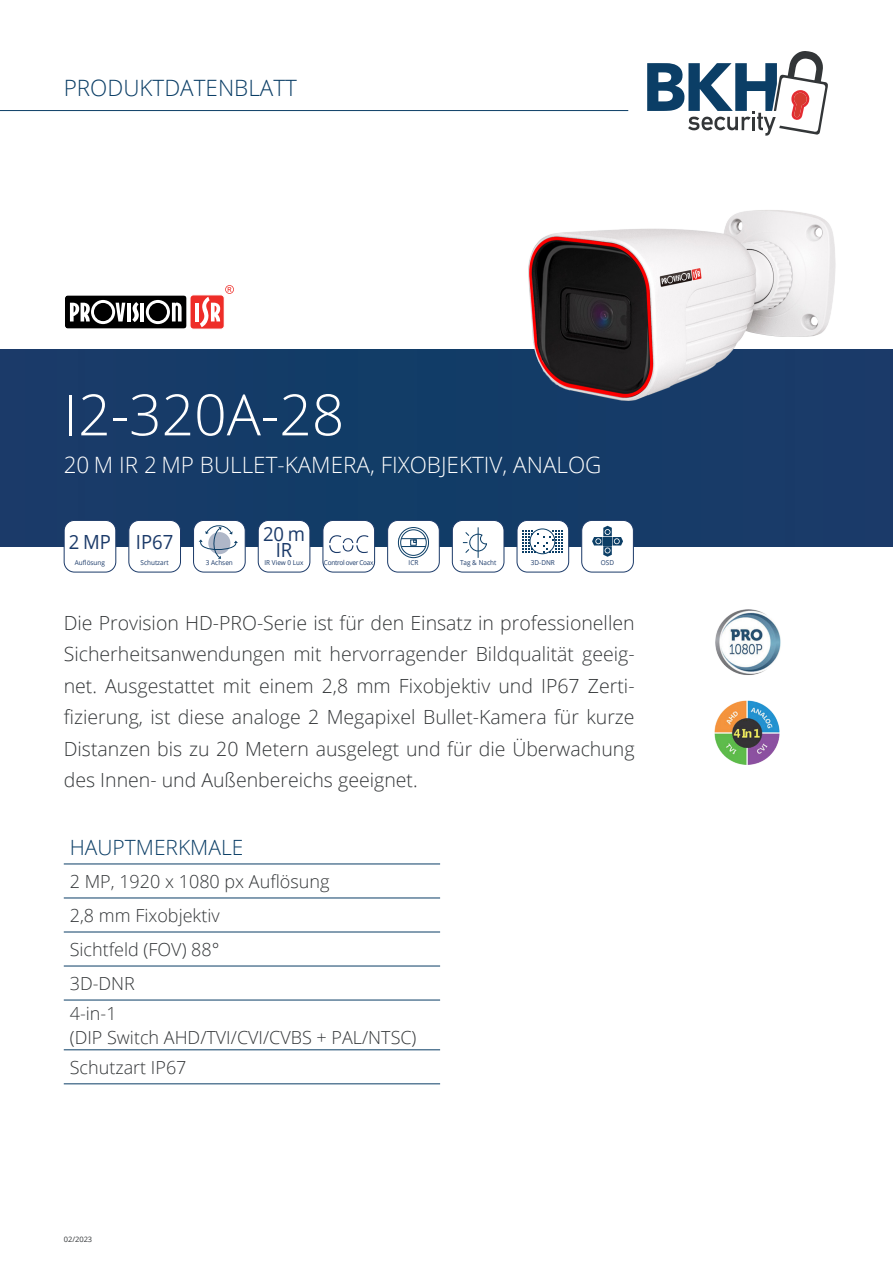
<style>
.page{position:relative;width:893px;height:1263px;background:#fff}
.page>*{position:absolute;margin:0;border:0;box-sizing:border-box;transform-origin:0 0}
.t1{font:300 57px "Open Sans";color:#fff}
.t2{font:300 22.5px "Open Sans";color:#fff}
.t3{font:300 22.5px "Open Sans";color:#0b3e66}
.t4{font:300 21px "Open Sans";color:#0b3e66}
.t5{font:300 19.5px/31.5px "Open Sans";color:#333638;text-align:justify}
.t6{font:19.5px/16.5px "Open Sans";color:#1b3a69;text-align:center;scale:.95 1}
.t7{font:300 18px/34px "Open Sans";color:#333638}
.t8{font:7.5px "Open Sans";color:#333638}
.t9{font:6.75px "Open Sans";color:#1b3a69;scale:.95 1}
.t10{font:6.75px "Open Sans";letter-spacing:-.04em;color:#1b3a69;scale:.95 1}
</style>
<div class="page">
<svg style="left:647px;top:51px;width:181px;height:85px"></svg>
<div style="left:0;top:349px;width:893px;height:197px;background:#163b68"></div>
<hr style="left:0;top:110px;width:628px;height:1px;background:#0b3e66">
<svg style="left:65px;top:285px;width:169px;height:44px"></svg>
<img style="left:715px;top:609px;width:66px;height:66px">
<img style="left:714px;top:700px;width:66px;height:65px">
<div style="left:64px;top:520px;width:52px;height:52px;background:#fff;border-radius:10px"></div>
<div style="left:64px;top:520px;width:52px;height:52px;border:1px solid #1b3a69;border-radius:10px"></div>
<div style="left:129px;top:520px;width:51px;height:52px;background:#fff;border-radius:10px"></div>
<div style="left:128px;top:520px;width:53px;height:52px;border:1px solid #1b3a69;border-radius:10px"></div>
<div style="left:258px;top:520px;width:52px;height:52px;background:#fff;border-radius:10px"></div>
<div style="left:258px;top:520px;width:52px;height:52px;border:1px solid #1b3a69;border-radius:10px"></div>
<div style="left:194px;top:520px;width:51px;height:52px;background:#fff;border-radius:10px"></div>
<div style="left:193px;top:520px;width:53px;height:52px;border:1px solid #1b3a69;border-radius:10px"></div>
<svg style="left:199px;top:525px;width:39px;height:34px"></svg>
<div style="left:323px;top:520px;width:52px;height:52px;background:#fff;border-radius:10px"></div>
<div style="left:323px;top:520px;width:52px;height:52px;border:1px solid #1b3a69;border-radius:10px"></div>
<svg style="left:329px;top:535px;width:39px;height:18px"></svg>
<div style="left:388px;top:520px;width:51px;height:52px;background:#fff;border-radius:10px"></div>
<div style="left:387px;top:520px;width:53px;height:52px;border:1px solid #1b3a69;border-radius:10px"></div>
<svg style="left:398px;top:527px;width:31px;height:31px"></svg>
<div style="left:452px;top:520px;width:52px;height:52px;background:#fff;border-radius:10px"></div>
<div style="left:452px;top:520px;width:52px;height:52px;border:1px solid #1b3a69;border-radius:10px"></div>
<hr style="left:478px;top:527px;width:1px;height:31px;background:#0b3e66">
<svg style="left:463px;top:532px;width:24px;height:21px"></svg>
<div style="left:517px;top:520px;width:52px;height:52px;background:#fff;border-radius:10px"></div>
<div style="left:517px;top:520px;width:52px;height:52px;border:1px solid #1b3a69;border-radius:10px"></div>
<svg style="left:522px;top:530px;width:40px;height:23px"></svg>
<div style="left:530px;top:529px;width:25px;height:25px;border:1px solid #0b3e66;border-radius:50%"></div>
<div style="left:582px;top:520px;width:51px;height:52px;background:#fff;border-radius:10px"></div>
<div style="left:581px;top:520px;width:53px;height:52px;border:1px solid #1b3a69;border-radius:10px"></div>
<svg style="left:592px;top:526px;width:31px;height:31px"></svg>
<img style="left:528px;top:210px;width:308px;height:191px">
<hr style="left:64px;top:863px;width:376px;height:1px;background:#0b3e66">
<hr style="left:64px;top:897px;width:376px;height:1px;background:#0b3e66">
<hr style="left:64px;top:932px;width:376px;height:1px;background:#0b3e66">
<hr style="left:64px;top:966px;width:376px;height:1px;background:#0b3e66">
<hr style="left:64px;top:1000px;width:376px;height:1px;background:#0b3e66">
<hr style="left:64px;top:1049px;width:376px;height:1px;background:#0b3e66">
<hr style="left:64px;top:1083px;width:376px;height:1px;background:#0b3e66">
<p class="t3" style="left:64px;top:72px;width:235px">PRODUKTDATENBLATT</p>
<h1 class="t1" style="left:64px;top:376px;width:282px">I2-320A-28</h1>
<p class="t2" style="left:64px;top:449px;width:539px">20 M IR 2 MP BULLET-KAMERA, FIXOBJEKTIV, ANALOG</p>
<p class="t6" style="left:69px;top:534px;width:46px">2 MP</p>
<p class="t9" style="left:75px;top:558px;width:33px">Auflösung</p>
<p class="t6" style="left:136px;top:534px;width:41px">IP67</p>
<p class="t9" style="left:141px;top:558px;width:31px">Schutzart</p>
<p class="t6" style="left:263px;top:525px;width:46px">20 m<br>IR</p>
<p class="t9" style="left:206px;top:558px;width:30px">3 Achsen</p>
<p class="t9" style="left:265px;top:558px;width:43px">IR View 0 Lux</p>
<p class="t10" style="left:324px;top:558px;width:54px">Control over Coax</p>
<p class="t9" style="left:409px;top:558px;width:12px">ICR</p>
<p class="t9" style="left:460px;top:558px;width:40px">Tag &amp; Nacht</p>
<p class="t9" style="left:531px;top:558px;width:27px">3D-DNR</p>
<p class="t9" style="left:601px;top:558px;width:15px">OSD</p>
<p class="t5" style="left:64px;top:606px;width:572px">Die Provision HD-PRO-Serie ist für den Einsatz in professionellen Sicherheitsanwendungen mit hervorragender Bildqualität geeig&shy;net. Ausgestattet mit einem 2,8 mm Fixobjektiv und IP67 Zerti&shy;fizierung, ist diese analoge 2 Megapixel Bullet-Kamera für kurze Distanzen bis zu 20 Metern ausgelegt und für die Überwachung des Innen- und Außenbereichs geeignet.</p>
<p class="t4" style="left:70px;top:833px;width:175px">HAUPTMERKMALE</p>
<p class="t7" style="left:70px;top:864px;width:261px">2 MP, 1920 x 1080 px Auflösung<br>2,8 mm Fixobjektiv<br>Sichtfeld (FOV) 88°<br>3D-DNR</p>
<p class="t7" style="left:70px;top:1001px;width:348px;line-height:24px">4-in-1<br>(DIP Switch AHD/TVI/CVI/CVBS + PAL/NTSC)</p>
<p class="t7" style="left:70px;top:1050px;width:118px">Schutzart IP67</p>
<p class="t8" style="left:64px;top:1234px;width:30px">02/2023</p>
</div>
